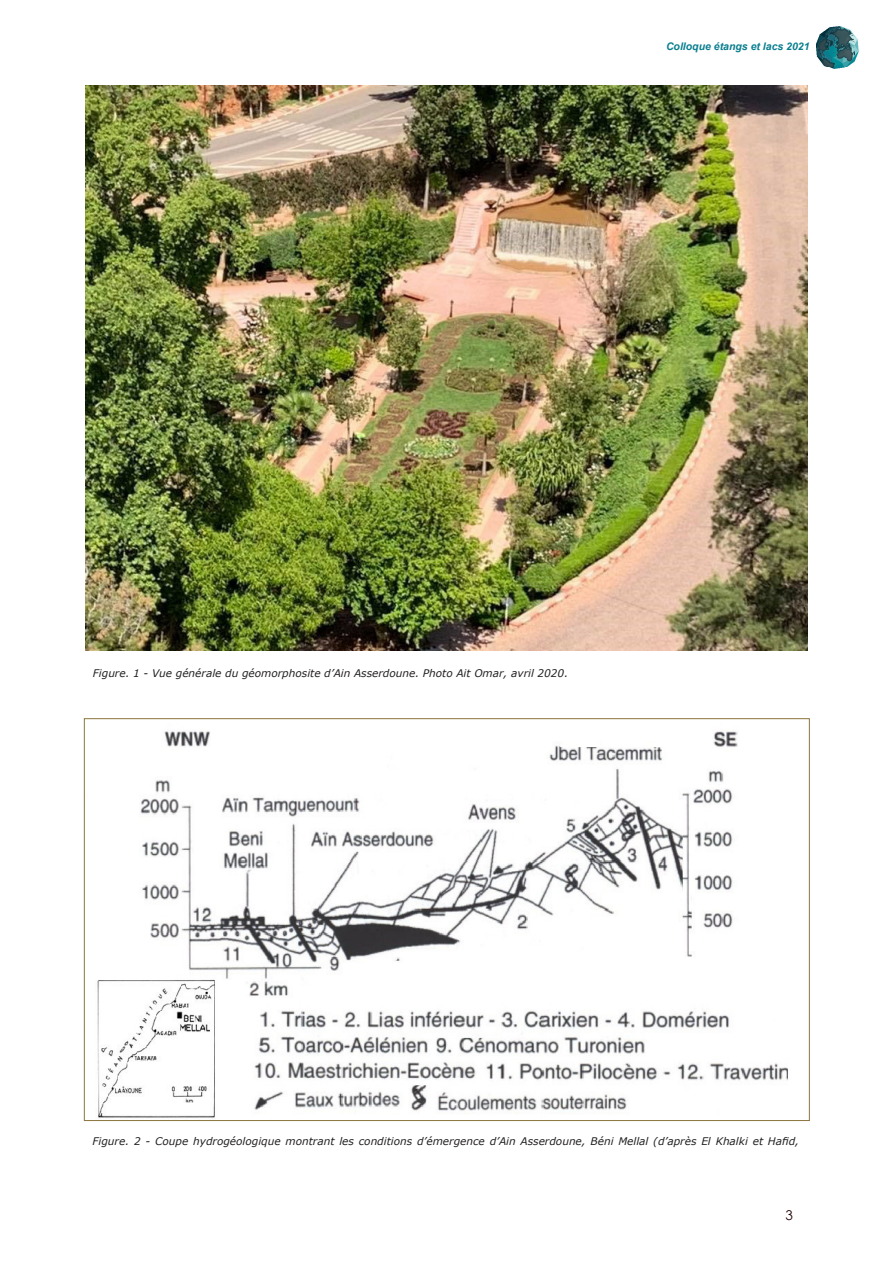
<style>
.page{position:relative;width:893px;height:1263px;background:#fff}
.page>*{position:absolute;margin:0;border:0;box-sizing:border-box;transform-origin:0 0}
.t1{font:13.5px "Century Gothic";color:#230206}
.biblio{font:italic 10.5px "Verdana";color:#231f20}
.t2{font:italic 700 10.5px "Arial";color:#097e8e}
</style>
<div class="page">
<img style="left:816px;top:26px;width:43px;height:43px">
<img style="left:85px;top:85px;width:723px;height:566px">
<img style="left:97px;top:731px;width:691px;height:387px">
<p class="t2" style="left:666px;top:39px;width:145px">Colloque étangs et lacs 2021</p>
<p class="biblio" style="left:93px;top:666px;width:477px">Figure. 1 - Vue générale du géomorphosite d’Ain Asserdoune. Photo Ait Omar, avril 2020.</p>
<p class="biblio" style="left:93px;top:1133px;width:708px">Figure. 2 - Coupe hydrogéologique montrant les conditions d’émergence d’Ain Asserdoune, Béni Mellal (d’après El Khalki et Hafid,</p>
<p class="t1" style="left:785px;top:1206px;width:9px">3</p>
</div>
